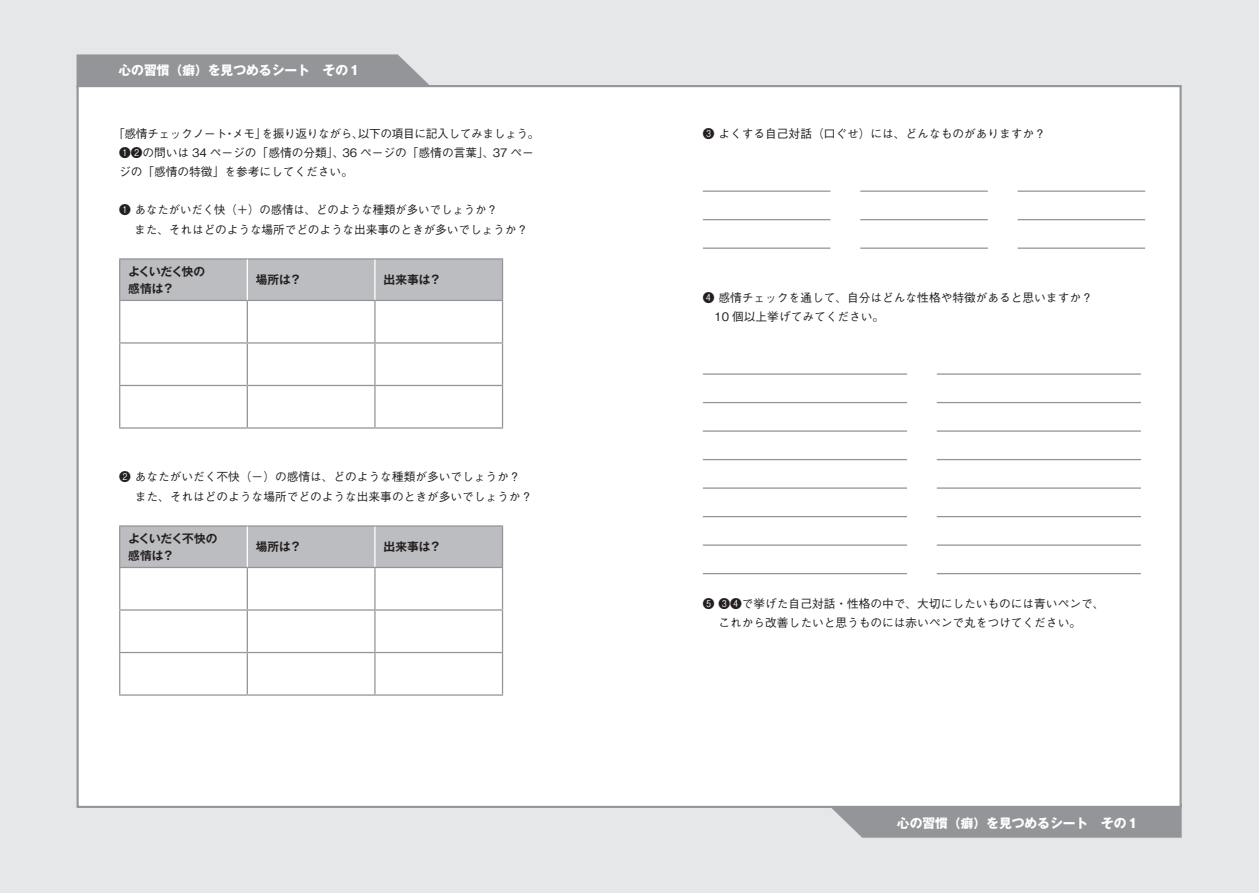
<style>
.page{position:relative;width:1259px;height:893px;background:#fff}
.page>*{position:absolute;margin:0;border:0;box-sizing:border-box;transform-origin:0 0}
.t1{font:700 12.75px "Gothic MB101 Pro";color:#fff}
.t2{font:500 11.7px/19.2px "Gothic BBB Pro";color:#231f20}
.t3{font:500 11.7px "Gothic BBB Pro";letter-spacing:-.03em;color:#231f20}
.t4{font:700 11.7px "Gothic MB101 Pro De";letter-spacing:-.005em;color:#231f20}
.t5{font:700 11.7px "Gothic MB101 Pro De";letter-spacing:-.06em;color:#231f20}
.t6{font:700 11.7px "Gothic MB101 Pro De";letter-spacing:-.08em;color:#231f20}
</style>
<div class="page">
<div style="left:629px;top:0;width:630px;height:893px;background:#e6e7e9"></div>
<div style="left:0;top:0;width:629px;height:893px;background:#e6e7e9"></div>
<svg style="left:77px;top:54px;width:352px;height:31px;background:#97999c"></svg>
<svg style="left:832px;top:808px;width:349px;height:30px;background:#97999c"></svg>
<div style="left:77px;top:85px;width:1104px;height:723px;background:#fff;border:2px solid #939598"></div>
<svg style="left:703px;top:190px;width:442px;height:58px"></svg>
<hr style="left:703px;top:191px;width:127px;height:1px;background:#939598">
<hr style="left:860px;top:191px;width:128px;height:1px;background:#939598">
<hr style="left:1017px;top:191px;width:128px;height:1px;background:#939598">
<hr style="left:703px;top:219px;width:127px;height:1px;background:#939598">
<hr style="left:860px;top:219px;width:128px;height:1px;background:#939598">
<hr style="left:1017px;top:219px;width:128px;height:1px;background:#939598">
<hr style="left:703px;top:248px;width:127px;height:1px;background:#939598">
<hr style="left:860px;top:248px;width:128px;height:1px;background:#939598">
<hr style="left:1017px;top:248px;width:128px;height:1px;background:#939598">
<svg style="left:703px;top:403px;width:438px;height:115px"></svg>
<hr style="left:703px;top:373px;width:204px;height:2px;background:#939598">
<hr style="left:936px;top:373px;width:205px;height:2px;background:#939598">
<hr style="left:703px;top:402px;width:204px;height:1px;background:#939598">
<hr style="left:936px;top:402px;width:205px;height:1px;background:#939598">
<hr style="left:703px;top:430px;width:204px;height:2px;background:#939598">
<hr style="left:936px;top:430px;width:205px;height:2px;background:#939598">
<hr style="left:703px;top:459px;width:204px;height:1px;background:#939598">
<hr style="left:936px;top:459px;width:205px;height:1px;background:#939598">
<hr style="left:703px;top:487px;width:204px;height:2px;background:#939598">
<hr style="left:936px;top:487px;width:205px;height:2px;background:#939598">
<hr style="left:703px;top:516px;width:204px;height:1px;background:#939598">
<hr style="left:936px;top:516px;width:205px;height:1px;background:#939598">
<hr style="left:703px;top:544px;width:204px;height:2px;background:#939598">
<hr style="left:936px;top:544px;width:205px;height:2px;background:#939598">
<hr style="left:703px;top:573px;width:204px;height:1px;background:#939598">
<hr style="left:936px;top:573px;width:205px;height:1px;background:#939598">
<div style="left:120px;top:260px;width:382px;height:40px;background:#bcbdc0"></div>
<svg style="left:120px;top:301px;width:382px;height:126px"></svg>
<hr style="left:119px;top:301px;width:1px;height:41px;background:#939598">
<hr style="left:247px;top:301px;width:1px;height:41px;background:#939598">
<hr style="left:374px;top:301px;width:1px;height:41px;background:#939598">
<hr style="left:502px;top:301px;width:1px;height:41px;background:#939598">
<hr style="left:119px;top:342px;width:128px;height:2px;background:#939598">
<hr style="left:119px;top:344px;width:1px;height:41px;background:#939598">
<hr style="left:247px;top:342px;width:128px;height:2px;background:#939598">
<hr style="left:247px;top:344px;width:1px;height:41px;background:#939598">
<hr style="left:375px;top:342px;width:128px;height:2px;background:#939598">
<hr style="left:374px;top:344px;width:1px;height:41px;background:#939598">
<hr style="left:502px;top:344px;width:1px;height:41px;background:#939598">
<hr style="left:119px;top:385px;width:128px;height:1px;background:#939598">
<hr style="left:119px;top:386px;width:1px;height:41px;background:#939598">
<hr style="left:247px;top:385px;width:128px;height:1px;background:#939598">
<hr style="left:247px;top:386px;width:1px;height:41px;background:#939598">
<hr style="left:375px;top:385px;width:128px;height:1px;background:#939598">
<hr style="left:374px;top:386px;width:1px;height:41px;background:#939598">
<hr style="left:502px;top:386px;width:1px;height:41px;background:#939598">
<hr style="left:119px;top:427px;width:128px;height:2px;background:#939598">
<hr style="left:247px;top:427px;width:128px;height:2px;background:#939598">
<hr style="left:375px;top:427px;width:128px;height:2px;background:#939598">
<hr style="left:119px;top:258px;width:128px;height:2px;background:#939598">
<hr style="left:119px;top:260px;width:1px;height:40px;background:#939598">
<hr style="left:247px;top:258px;width:128px;height:2px;background:#939598">
<hr style="left:375px;top:258px;width:128px;height:2px;background:#939598">
<hr style="left:502px;top:260px;width:1px;height:40px;background:#939598">
<hr style="left:119px;top:300px;width:128px;height:1px;background:#939598">
<hr style="left:247px;top:300px;width:128px;height:1px;background:#939598">
<hr style="left:375px;top:300px;width:128px;height:1px;background:#939598">
<hr style="left:247px;top:260px;width:1px;height:40px;background:#fff">
<hr style="left:374px;top:260px;width:1px;height:40px;background:#fff">
<div style="left:120px;top:527px;width:382px;height:40px;background:#bcbdc0"></div>
<svg style="left:120px;top:568px;width:382px;height:126px"></svg>
<hr style="left:119px;top:568px;width:1px;height:41px;background:#939598">
<hr style="left:247px;top:568px;width:1px;height:41px;background:#939598">
<hr style="left:374px;top:568px;width:1px;height:41px;background:#939598">
<hr style="left:502px;top:568px;width:1px;height:41px;background:#939598">
<hr style="left:119px;top:609px;width:128px;height:2px;background:#939598">
<hr style="left:119px;top:611px;width:1px;height:41px;background:#939598">
<hr style="left:247px;top:609px;width:128px;height:2px;background:#939598">
<hr style="left:247px;top:611px;width:1px;height:41px;background:#939598">
<hr style="left:375px;top:609px;width:128px;height:2px;background:#939598">
<hr style="left:374px;top:611px;width:1px;height:41px;background:#939598">
<hr style="left:502px;top:611px;width:1px;height:41px;background:#939598">
<hr style="left:119px;top:652px;width:128px;height:1px;background:#939598">
<hr style="left:119px;top:653px;width:1px;height:41px;background:#939598">
<hr style="left:247px;top:652px;width:128px;height:1px;background:#939598">
<hr style="left:247px;top:653px;width:1px;height:41px;background:#939598">
<hr style="left:375px;top:652px;width:128px;height:1px;background:#939598">
<hr style="left:374px;top:653px;width:1px;height:41px;background:#939598">
<hr style="left:502px;top:653px;width:1px;height:41px;background:#939598">
<hr style="left:119px;top:694px;width:128px;height:2px;background:#939598">
<hr style="left:247px;top:694px;width:128px;height:2px;background:#939598">
<hr style="left:375px;top:694px;width:128px;height:2px;background:#939598">
<hr style="left:119px;top:525px;width:128px;height:2px;background:#939598">
<hr style="left:247px;top:525px;width:128px;height:2px;background:#939598">
<hr style="left:375px;top:525px;width:128px;height:2px;background:#939598">
<hr style="left:247px;top:527px;width:1px;height:40px;background:#fff">
<hr style="left:374px;top:527px;width:1px;height:40px;background:#fff">
<hr style="left:119px;top:567px;width:128px;height:1px;background:#939598">
<hr style="left:247px;top:567px;width:128px;height:1px;background:#939598">
<hr style="left:375px;top:567px;width:128px;height:1px;background:#939598">
<hr style="left:119px;top:527px;width:1px;height:40px;background:#939598">
<hr style="left:502px;top:527px;width:1px;height:40px;background:#939598">
<p class="t1" style="left:119px;top:60px;width:244px">心の習慣（癖）を見つめるシート　その１</p>
<p class="t3" style="left:113px;top:124px;width:155px">「感情チェックノートメモ」</p>
<p class="t3" style="left:261px;top:124px;width:280px">を振り返りながら以下の項目に記入してみましょう。</p>
<p class="t2" style="left:352px;top:122px;width:13px">、</p>
<p class="t2" style="left:224px;top:122px;width:13px">・</p>
<p class="t2" style="left:119px;top:142px;width:235px">❶❷の問いは 34 ページの「感情の分類」、ジの「感情の特徴」を参考にしてください。</p>
<p class="t2" style="left:119px;top:199px;width:410px">❶ あなたがいだく快（＋）の感情は、どのような種類が多いでしょうか?<br>　また、それはどのような場所でどのような出来事のときが多いでしょうか?</p>
<p class="t6" style="left:128px;top:261px;width:79px">よくいだく快の</p>
<p class="t4" style="left:383px;top:270px;width:59px">出来事は?</p>
<p class="t2" style="left:342px;top:142px;width:154px">36 ページの「感情の言葉」、</p>
<p class="t2" style="left:493px;top:142px;width:43px">37 ペー</p>
<p class="t4" style="left:256px;top:270px;width:47px">場所は？</p>
<p class="t4" style="left:128px;top:278px;width:47px">感情は？</p>
<p class="t2" style="left:119px;top:466px;width:415px">❷ あなたがいだく不快（－）の感情は、どのような種類が多いでしょうか?　また、それはどのような場所でどのような出来事のときが多いでしょうか?</p>
<p class="t5" style="left:128px;top:528px;width:91px">よくいだく不快の</p>
<p class="t4" style="left:383px;top:537px;width:59px">出来事は?</p>
<p class="t4" style="left:256px;top:537px;width:47px">場所は？</p>
<p class="t4" style="left:128px;top:545px;width:47px">感情は？</p>
<p class="t2" style="left:703px;top:122px;width:344px">❸ よくする自己対話（口ぐせ）には、どんなものがありますか?</p>
<p class="t2" style="left:703px;top:286px;width:391px">❹ 感情チェックを通して、自分はどんな性格や特徴があると思いますか?　10 個以上挙げてみてください。</p>
<p class="t2" style="left:703px;top:592px;width:403px">❺ ❸❹で挙げた自己対話・性格の中で、大切にしたいものには青いペンで、　これから改善したいと思うものには赤いペンで丸をつけてください。</p>
<p class="t1" style="left:897px;top:812px;width:244px">心の習慣（癖）を見つめるシート　その１</p>
</div>
